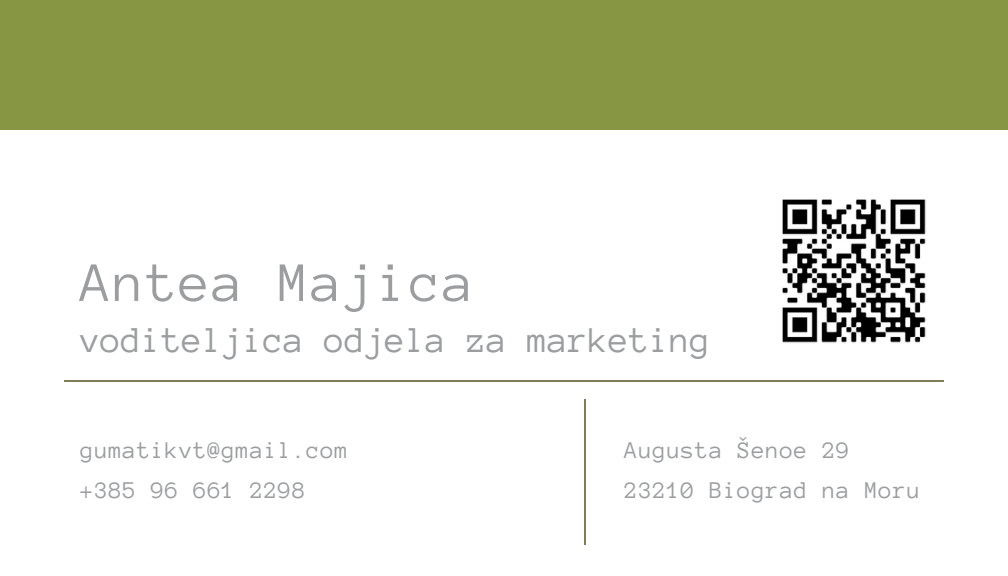
<style>
.page{position:relative;width:1008px;height:576px;background:#fff}
.page>*{position:absolute;margin:0;border:0;box-sizing:border-box;transform-origin:0 0}
.t1{font:57.2px "Anonymous Pro";letter-spacing:.03em;color:#9b9d9f}
.t2{font:37.2px "Anonymous Pro";color:#9b9d9f}
.t3{font:24.4px "Anonymous Pro";letter-spacing:.03em;color:#9b9d9f}
</style>
<div class="page">
<hr style="left:64px;top:380px;width:879px;height:2px;background:#7d7e58">
<hr style="left:584px;top:399px;width:2px;height:146px;background:#7d7e58">
<div style="left:0;top:0;width:1008px;height:130px;background:#879642"></div>
<img style="left:782px;top:199px;width:144px;height:144px">
<p class="t1" style="left:81px;top:254px;width:395px">Antea Majica</p>
<p class="t2" style="left:81px;top:322px;width:631px">voditeljica odjela za marketing</p>
<p class="t3" style="left:81px;top:438px;width:269px">gumatikvt@gmail.com</p>
<p class="t3" style="left:81px;top:478px;width:227px">+385 96 661 2298</p>
<p class="t3" style="left:625px;top:438px;width:227px">Augusta Šenoe 29</p>
<p class="t3" style="left:625px;top:478px;width:297px">23210 Biograd na Moru</p>
</div>
